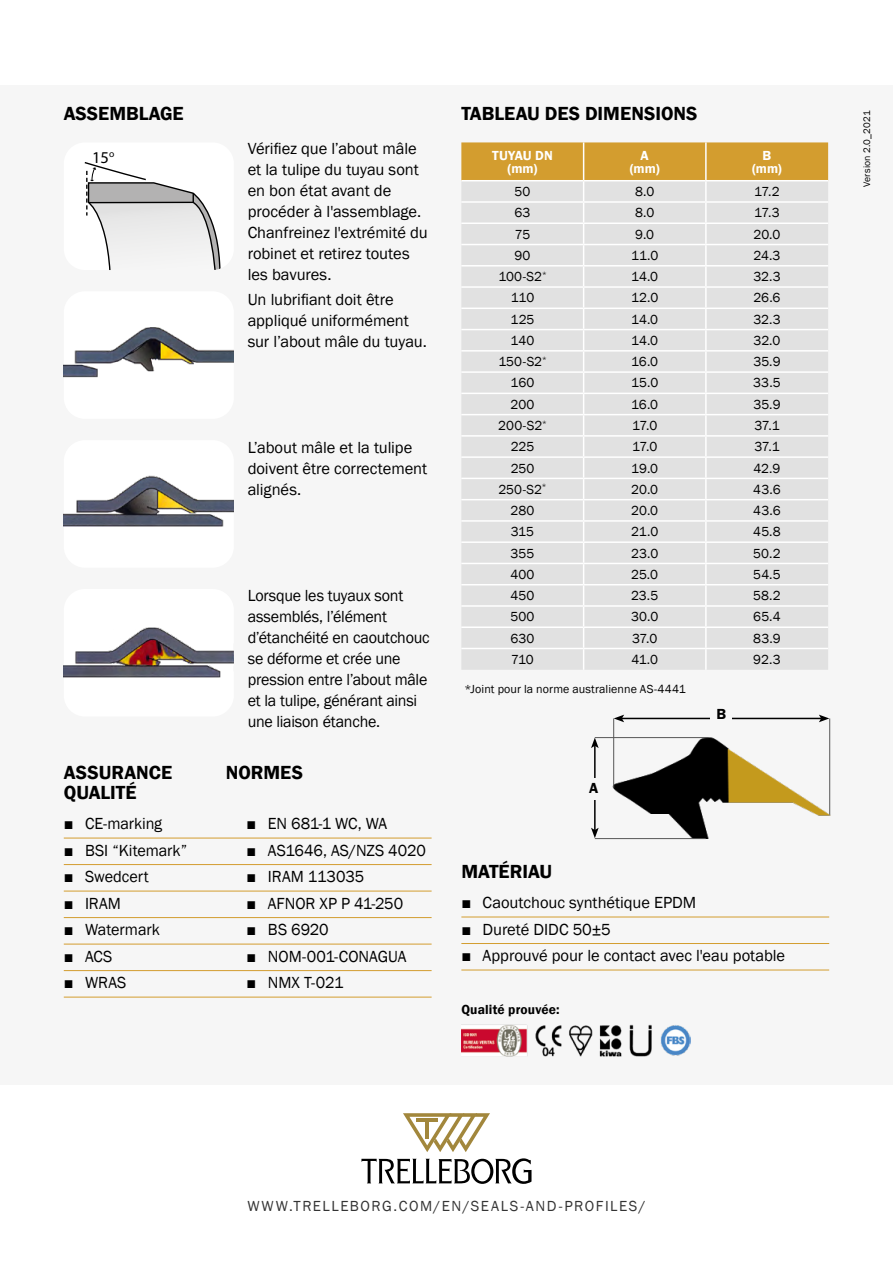
<style>
.page{position:relative;width:893px;height:1263px;background:#fff}
.page>*{position:absolute;margin:0;border:0;box-sizing:border-box;transform-origin:0 0}
.t1{font:600 19.5px "Franklin Gothic";color:#000}
.t2{font:16.5px/21px "Franklin Gothic";letter-spacing:-.005em;color:#000}
.t3{font:16.5px "Myriad Pro";color:#000}
.t4{font:15px "Franklin Gothic";letter-spacing:.1em;color:#000}
.t5{font:600 15px "Franklin Gothic";color:#000}
.t6{font:13.5px "Franklin Gothic";color:#000}
.t7{font:600 13.5px/13.5px "Franklin Gothic";letter-spacing:.01em;color:#fff;text-align:center}
.t8{font:600 13.5px "Franklin Gothic";letter-spacing:.01em;color:#000}
.t9{font:12px "Franklin Gothic";letter-spacing:.01em;color:#000}
.t10{font:9.75px "Franklin Gothic";letter-spacing:.015em;color:#000}
</style>
<div class="page">
<div style="left:0;top:85px;width:893px;height:999px;background:#f6f6f6"></div>
<svg style="left:403px;top:1113px;width:87px;height:39px"></svg>
<svg style="left:361px;top:1158px;width:170px;height:26px"></svg>
<svg style="left:461px;top:142px;width:367px;height:528px;background:#e2ded6"></svg>
<hr style="left:706px;top:648px;width:122px;height:1px;background:#fff">
<hr style="left:705px;top:649px;width:2px;height:21px;background:#fff">
<hr style="left:64px;top:838px;width:368px;height:1px;background:#d39d2f">
<hr style="left:64px;top:864px;width:368px;height:1px;background:#d39d2f">
<hr style="left:64px;top:891px;width:368px;height:1px;background:#d39d2f">
<hr style="left:64px;top:917px;width:368px;height:1px;background:#d39d2f">
<hr style="left:64px;top:944px;width:368px;height:1px;background:#d39d2f">
<hr style="left:64px;top:970px;width:368px;height:1px;background:#d39d2f">
<hr style="left:64px;top:997px;width:368px;height:1px;background:#d39d2f">
<hr style="left:461px;top:917px;width:368px;height:1px;background:#d39d2f">
<hr style="left:461px;top:943px;width:368px;height:1px;background:#d39d2f">
<hr style="left:461px;top:970px;width:368px;height:1px;background:#d39d2f">
<img style="left:607px;top:731px;width:224px;height:109px">
<hr style="left:622px;top:718px;width:199px;height:1px;background:#000">
<svg style="left:614px;top:715px;width:10px;height:7px"></svg>
<svg style="left:819px;top:715px;width:10px;height:7px"></svg>
<hr style="left:594px;top:746px;width:2px;height:84px;background:#000">
<svg style="left:591px;top:738px;width:8px;height:10px"></svg>
<svg style="left:591px;top:828px;width:8px;height:10px"></svg>
<hr style="left:613px;top:718px;width:1px;height:70px;background:#575757">
<hr style="left:829px;top:718px;width:1px;height:97px;background:#575757">
<hr style="left:595px;top:737px;width:114px;height:1px;background:#575757">
<hr style="left:595px;top:838px;width:111px;height:1px;background:#575757">
<div style="left:711px;top:709px;width:21px;height:13px;background:#f6f6f6"></div>
<div style="left:587px;top:778px;width:14px;height:22px;background:#f6f6f6"></div>
<div style="left:64px;top:142px;width:170px;height:128px;background:#fff;border-radius:21px"></div>
<svg style="left:84px;top:162px;width:137px;height:108px"></svg>
<div style="left:64px;top:291px;width:170px;height:128px;background:#fff;border-radius:21px"></div>
<img style="left:64px;top:327px;width:170px;height:51px">
<div style="left:64px;top:440px;width:170px;height:128px;background:#fff;border-radius:21px"></div>
<img style="left:64px;top:475px;width:170px;height:52px">
<div style="left:64px;top:589px;width:170px;height:127px;background:#fff;border-radius:21px"></div>
<img style="left:64px;top:627px;width:170px;height:51px">
<img style="left:461px;top:1024px;width:229px;height:33px">
<p class="t1" style="left:64px;top:101px;width:121px">ASSEMBLAGE</p>
<p class="t1" style="left:461px;top:101px;width:238px">TABLEAU DES DIMENSIONS</p>
<p class="t7" style="left:492px;top:148px;width:62px">TUYAU DN (mm)</p>
<p class="t7" style="left:630px;top:148px;width:31px">A (mm)</p>
<p class="t7" style="left:752px;top:148px;width:31px">B (mm)</p>
<p class="t6" style="left:514px;top:183px;width:17px">50</p>
<p class="t6" style="left:635px;top:183px;width:21px">8.0</p>
<p class="t6" style="left:754px;top:183px;width:27px">17.2</p>
<p class="t6" style="left:514px;top:204px;width:18px">63</p>
<p class="t6" style="left:635px;top:204px;width:21px">8.0</p>
<p class="t6" style="left:754px;top:204px;width:27px">17.3</p>
<p class="t6" style="left:515px;top:226px;width:17px">75</p>
<p class="t6" style="left:635px;top:226px;width:20px">9.0</p>
<p class="t6" style="left:753px;top:226px;width:28px">20.0</p>
<p class="t6" style="left:514px;top:247px;width:17px">90</p>
<p class="t6" style="left:631px;top:247px;width:29px">11.0</p>
<p class="t6" style="left:753px;top:247px;width:29px">24.3</p>
<p class="t6" style="left:498px;top:268px;width:50px">100-S2<sup>*</sup></p>
<p class="t6" style="left:631px;top:268px;width:28px">14.0</p>
<p class="t6" style="left:753px;top:268px;width:29px">32.3</p>
<p class="t6" style="left:511px;top:289px;width:25px">110</p>
<p class="t6" style="left:631px;top:289px;width:29px">12.0</p>
<p class="t6" style="left:753px;top:289px;width:29px">26.6</p>
<p class="t6" style="left:511px;top:311px;width:25px">125</p>
<p class="t6" style="left:631px;top:311px;width:28px">14.0</p>
<p class="t6" style="left:753px;top:311px;width:29px">32.3</p>
<p class="t6" style="left:511px;top:332px;width:25px">140</p>
<p class="t6" style="left:631px;top:332px;width:28px">14.0</p>
<p class="t6" style="left:753px;top:332px;width:28px">32.0</p>
<p class="t6" style="left:498px;top:353px;width:50px">150-S2<sup>*</sup></p>
<p class="t6" style="left:631px;top:353px;width:28px">16.0</p>
<p class="t6" style="left:753px;top:353px;width:29px">35.9</p>
<p class="t6" style="left:511px;top:375px;width:25px">160</p>
<p class="t6" style="left:631px;top:375px;width:29px">15.0</p>
<p class="t6" style="left:753px;top:375px;width:29px">33.5</p>
<p class="t6" style="left:510px;top:396px;width:25px">200</p>
<p class="t6" style="left:631px;top:396px;width:28px">16.0</p>
<p class="t6" style="left:753px;top:396px;width:29px">35.9</p>
<p class="t6" style="left:498px;top:417px;width:50px">200-S2<sup>*</sup></p>
<p class="t6" style="left:632px;top:417px;width:27px">17.0</p>
<p class="t6" style="left:754px;top:417px;width:27px">37.1</p>
<p class="t6" style="left:511px;top:438px;width:25px">225</p>
<p class="t6" style="left:632px;top:438px;width:27px">17.0</p>
<p class="t6" style="left:754px;top:438px;width:27px">37.1</p>
<p class="t6" style="left:511px;top:460px;width:25px">250</p>
<p class="t6" style="left:631px;top:460px;width:28px">19.0</p>
<p class="t6" style="left:753px;top:460px;width:28px">42.9</p>
<p class="t6" style="left:498px;top:481px;width:50px">250-S2<sup>*</sup></p>
<p class="t6" style="left:631px;top:481px;width:28px">20.0</p>
<p class="t6" style="left:753px;top:481px;width:29px">43.6</p>
<p class="t6" style="left:511px;top:502px;width:25px">280</p>
<p class="t6" style="left:631px;top:502px;width:28px">20.0</p>
<p class="t6" style="left:753px;top:502px;width:29px">43.6</p>
<p class="t6" style="left:511px;top:523px;width:25px">315</p>
<p class="t6" style="left:631px;top:523px;width:28px">21.0</p>
<p class="t6" style="left:753px;top:523px;width:29px">45.8</p>
<p class="t6" style="left:511px;top:545px;width:25px">355</p>
<p class="t6" style="left:631px;top:545px;width:29px">23.0</p>
<p class="t6" style="left:753px;top:545px;width:29px">50.2</p>
<p class="t6" style="left:510px;top:566px;width:26px">400</p>
<p class="t6" style="left:631px;top:566px;width:28px">25.0</p>
<p class="t6" style="left:753px;top:566px;width:29px">54.5</p>
<p class="t6" style="left:510px;top:587px;width:25px">450</p>
<p class="t6" style="left:631px;top:587px;width:29px">23.5</p>
<p class="t6" style="left:753px;top:587px;width:29px">58.2</p>
<p class="t6" style="left:510px;top:608px;width:26px">500</p>
<p class="t6" style="left:631px;top:608px;width:29px">30.0</p>
<p class="t6" style="left:753px;top:608px;width:29px">65.4</p>
<p class="t6" style="left:510px;top:630px;width:26px">630</p>
<p class="t6" style="left:632px;top:630px;width:27px">37.0</p>
<p class="t6" style="left:753px;top:630px;width:29px">83.9</p>
<p class="t6" style="left:511px;top:651px;width:24px">710</p>
<p class="t6" style="left:631px;top:651px;width:28px">41.0</p>
<p class="t6" style="left:753px;top:651px;width:29px">92.3</p>
<p class="t9" style="left:465px;top:682px;width:223px">*Joint pour la norme australienne AS-4441</p>
<p class="t2" style="left:248px;top:138px;width:182px">Vérifiez que l’about mâle et la tulipe du tuyau sont en bon état avant de procéder à l'assemblage.<br>Chanfreinez l'extrémité du robinet et retirez toutes les bavures.</p>
<p class="t2" style="left:248px;top:289px;width:181px">Un lubrifiant doit être appliqué uniformément sur l’about mâle du tuyau.</p>
<p class="t3" style="left:92px;top:147px;width:24px">15<sup>o</sup></p>
<p class="t2" style="left:248px;top:437px;width:181px">L’about mâle et la tulipe doivent être correctement alignés.</p>
<p class="t2" style="left:248px;top:585px;width:183px">Lorsque les tuyaux sont assemblés, l’élément d’étanchéité en caoutchouc se déforme et crée une pression entre l’about mâle et la tulipe, générant ainsi une liaison étanche.</p>
<p class="t5" style="left:716px;top:705px;width:11px">B</p>
<p class="t1" style="left:64px;top:760px;width:110px">ASSURANCE</p>
<p class="t1" style="left:226px;top:760px;width:79px">NORMES</p>
<p class="t1" style="left:64px;top:780px;width:74px">QUALITÉ</p>
<p class="t2" style="left:64px;top:814px;width:100px">■ CE-marking</p>
<p class="t2" style="left:247px;top:814px;width:142px">■ EN 681-1 WC, WA</p>
<p class="t2" style="left:64px;top:840px;width:125px">■ BSI “Kitemark”</p>
<p class="t2" style="left:247px;top:840px;width:181px">■ AS1646, AS/NZS 4020</p>
<p class="t2" style="left:64px;top:867px;width:86px">■ Swedcert</p>
<p class="t2" style="left:247px;top:867px;width:119px">■ IRAM 113035</p>
<p class="t2" style="left:64px;top:893px;width:59px">■ IRAM</p>
<p class="t2" style="left:247px;top:893px;width:158px">■ AFNOR XP P 41-250</p>
<p class="t2" style="left:64px;top:920px;width:98px">■ Watermark</p>
<p class="t2" style="left:247px;top:920px;width:84px">■ BS 6920</p>
<p class="t2" style="left:64px;top:946px;width:50px">■ ACS</p>
<p class="t2" style="left:247px;top:946px;width:161px">■ NOM-001-CONAGUA</p>
<p class="t2" style="left:64px;top:973px;width:64px">■ WRAS</p>
<p class="t2" style="left:247px;top:973px;width:99px">■ NMX T-021</p>
<p class="t5" style="left:589px;top:779px;width:11px">A</p>
<p class="t1" style="left:461px;top:859px;width:92px">MATÉRIAU</p>
<p class="t2" style="left:461px;top:893px;width:236px">■ Caoutchouc synthétique EPDM</p>
<p class="t2" style="left:461px;top:919px;width:151px">■ Dureté DIDC 50±5</p>
<p class="t2" style="left:461px;top:946px;width:325px">■ Approuvé pour le contact avec l'eau potable</p>
<p class="t8" style="left:461px;top:1001px;width:100px">Qualité prouvée:</p>
<p class="t4" style="left:247px;top:1196px;width:400px">WWW.TRELLEBORG.COM/EN/SEALS-AND-PROFILES/</p>
<p class="t10" style="left:861px;top:187px;width:78px;rotate:-90deg">Version 2.0_2021</p>
</div>
